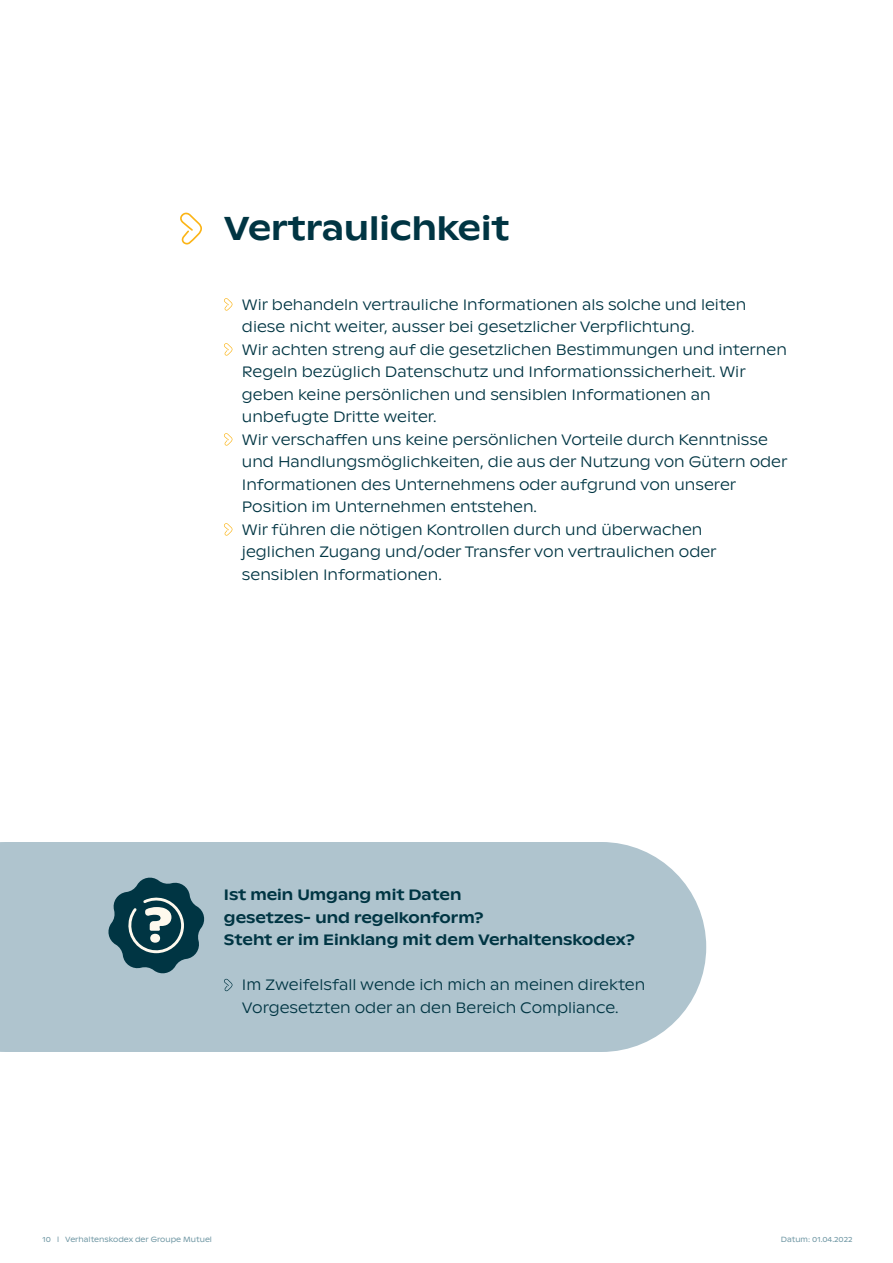
<style>
.page{position:relative;width:893px;height:1263px;background:#fff}
.page>*{position:absolute;margin:0;border:0;box-sizing:border-box;transform-origin:0 0}
.t1{font:500 33px "ABC Ginto Nord";color:#003543}
.t2{font:300 15px/22.5px "ABC Ginto Nord";color:#003543}
.t3{font:500 15px/22.5px "ABC Ginto Nord";color:#003543}
.t4{font:7.5px "ABC Ginto Nord";color:#6e96a3}
</style>
<div class="page">
<div style="left:0;top:842px;width:706px;height:210px;background:#afc4ce"></div>
<svg style="left:224px;top:979px;width:8px;height:12px"></svg>
<svg style="left:180px;top:212px;width:22px;height:32px"></svg>
<svg style="left:106px;top:875px;width:100px;height:101px;background:#527781"></svg>
<svg style="left:224px;top:298px;width:8px;height:13px"></svg>
<svg style="left:224px;top:343px;width:8px;height:13px"></svg>
<svg style="left:224px;top:433px;width:8px;height:13px"></svg>
<svg style="left:224px;top:523px;width:8px;height:13px"></svg>
<h1 class="t1" style="left:224px;top:208px;width:287px">Vertraulichkeit</h1>
<p class="t2" style="left:242px;top:293px;width:547px">Wir behandeln vertrauliche Informationen als solche und leiten diese nicht weiter, ausser bei gesetzlicher Verpflichtung.<br>Wir achten streng auf die gesetzlichen Bestimmungen und internen Regeln bezüglich Datenschutz und Informationssicherheit. Wir geben keine persönlichen und sensiblen Informationen an unbefugte Dritte weiter.<br>Wir verschaffen uns keine persönlichen Vorteile durch Kenntnisse und Handlungsmöglichkeiten, die aus der Nutzung von Gütern oder Informationen des Unternehmens oder aufgrund von unserer Position im Unternehmen entstehen.<br>Wir führen die nötigen Kontrollen durch und überwachen<br>jeglichen Zugang und/oder Transfer von vertraulichen oder sensiblen Informationen.</p>
<p class="t3" style="left:224px;top:883px;width:412px">Ist mein Umgang mit Daten<br>gesetzes- und regelkonform?<br>Steht er im Einklang mit dem Verhaltenskodex?</p>
<p class="t2" style="left:242px;top:973px;width:405px">Im Zweifelsfall wende ich mich an meinen direkten<br>Vorgesetzten oder an den Bereich Compliance.</p>
<p class="t4" style="left:43px;top:1235px;width:171px">10 l Verhaltenskodex der Groupe Mutuel</p>
<p class="t4" style="left:781px;top:1235px;width:73px">Datum: 01.04.2022</p>
</div>
